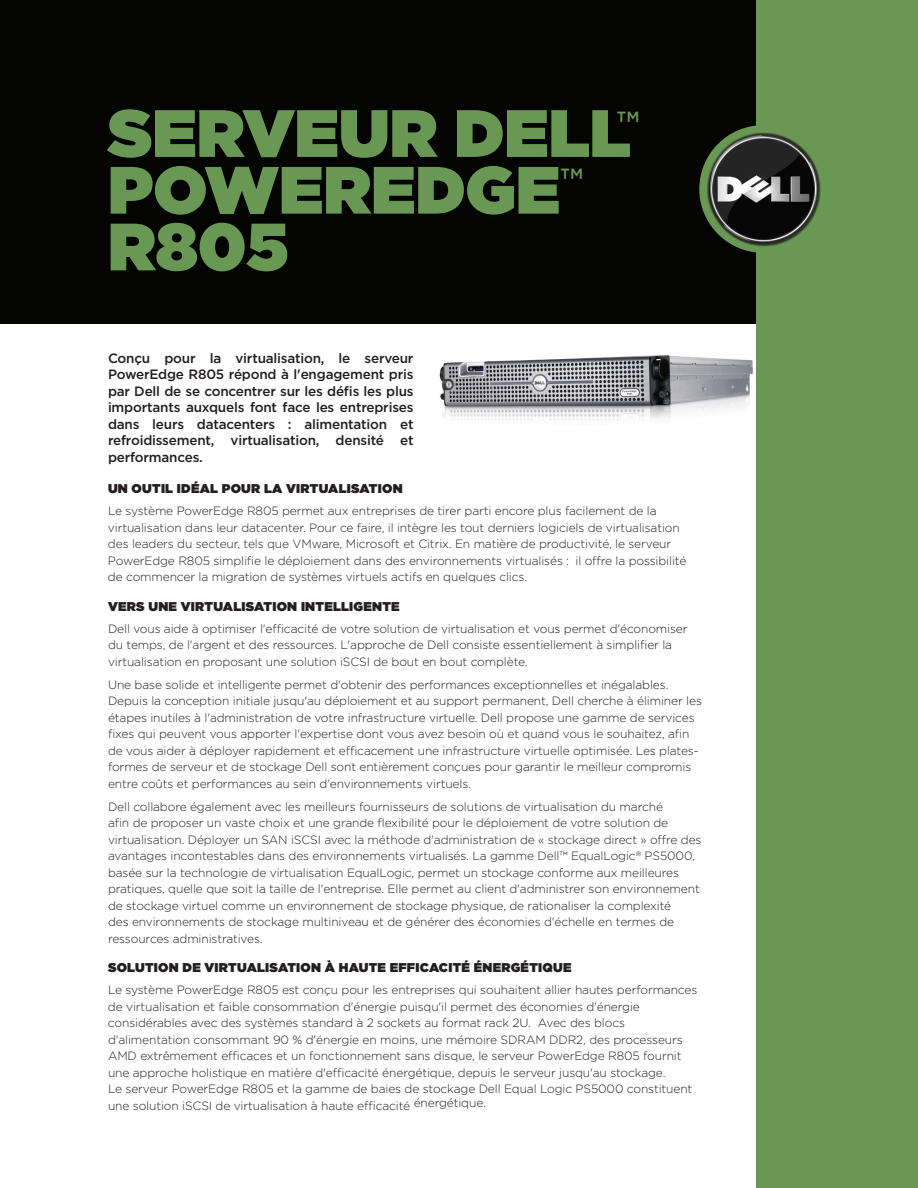
<style>
.page{position:relative;width:918px;height:1188px;background:#fff}
.page>*{position:absolute;margin:0;border:0;box-sizing:border-box;transform-origin:0 0}
.t1{font:900 66.75px/56.7px "Gotham";color:#689853}
.t2{font:500 13.5px/16.5px "Gotham";letter-spacing:-.015em;color:#231f20;text-align:justify}
.t3{font:900 12.75px "Gotham";letter-spacing:.02em;color:#231f20}
.t4{font:300 12px/16.5px "Gotham";letter-spacing:-.01em;color:#231f20}
.s1{font-size:13.5px}
</style>
<div class="page">
<img style="left:439px;top:355px;width:314px;height:66px">
<div style="left:0;top:0;width:756px;height:324px;background:#040503"></div>
<div style="left:756px;top:0;width:162px;height:1188px;background:#689853"></div>
<div style="left:699px;top:125px;width:128px;height:128px;background:#689853;border-radius:50%"></div>
<div style="left:706px;top:132px;width:176px;height:176px;background:#231f20;opacity:.65"></div>
<div style="left:706px;top:132px;width:121px;height:121px;background:#231f20;opacity:.65"></div>
<img style="left:709px;top:135px;width:108px;height:108px;border-radius:54px">
<h1 class="t1" style="left:108px;top:103px;width:533px">SERVEUR DELL<sup>™<br></sup>POWEREDGE<sup>™<br></sup>R805</h1>
<p class="t2" style="left:108px;top:350px;width:307px">Conçu pour la virtualisation, le serveur PowerEdge R805 répond à l'engagement pris par Dell de se concentrer sur les défis les plus importants auxquels font face les entreprises dans leurs datacenters : alimentation et refroidissement, virtualisation, densité et performances.</p>
<p class="t3" style="left:108px;top:481px;width:296px">UN OUTIL IDÉAL POUR LA VIRTUALISATION</p>
<p class="t4" style="left:108px;top:502px;width:580px">Le système PowerEdge R805 permet aux entreprises de tirer parti encore plus facilement de la virtualisation dans leur datacenter. Pour ce faire, il intègre les tout derniers logiciels de virtualisation des leaders du secteur, tels que VMware, Microsoft et Citrix. En matière de productivité, le serveur PowerEdge R805 simplifie le déploiement dans des environnements virtualisés : il offre la possibilité de commencer la migration de systèmes virtuels actifs en quelques clics.</p>
<p class="t3" style="left:108px;top:599px;width:293px">VERS UNE VIRTUALISATION INTELLIGENTE</p>
<p class="t4" style="left:108px;top:620px;width:581px">Dell vous aide à optimiser l'efficacité de votre solution de virtualisation et vous permet d'économiser du temps, de l'argent et des ressources. L'approche de Dell consiste essentiellement à simplifier la virtualisation en proposant une solution iSCSI de bout en bout complète.</p>
<p class="t4" style="left:108px;top:676px;width:595px">Une base solide et intelligente permet d'obtenir des performances exceptionnelles et inégalables.<br>Depuis la conception initiale jusqu'au déploiement et au support permanent, Dell cherche à éliminer les étapes inutiles à l'administration de votre infrastructure virtuelle. Dell propose une gamme de services fixes qui peuvent vous apporter l'expertise dont vous avez besoin où et quand vous le souhaitez, afin de vous aider à déployer rapidement et efficacement une infrastructure virtuelle optimisée. Les plates&shy;formes de serveur et de stockage Dell sont entièrement conçues pour garantir le meilleur compromis entre coûts et performances au sein d'environnements virtuels.</p>
<p class="t4" style="left:108px;top:798px;width:595px">Dell collabore également avec les meilleurs fournisseurs de solutions de virtualisation du marché<br>afin de proposer un vaste choix et une grande flexibilité pour le déploiement de votre solution de virtualisation. Déployer un SAN iSCSI avec la méthode d'administration de « stockage direct » offre des avantages incontestables dans des environnements virtualisés. La gamme Dell™ EqualLogic<span class="s1">®</span> PS5000, basée sur la technologie de virtualisation EqualLogic, permet un stockage conforme aux meilleures pratiques, quelle que soit la taille de l'entreprise. Elle permet au client d'administrer son environnement de stockage virtuel comme un environnement de stockage physique, de rationaliser la complexité<br>des environnements de stockage multiniveau et de générer des économies d'échelle en termes de ressources administratives.</p>
<p class="t3" style="left:108px;top:961px;width:465px">SOLUTION DE VIRTUALISATION À HAUTE EFFICACITÉ ÉNERGÉTIQUE</p>
<p class="t4" style="left:108px;top:982px;width:591px">Le système PowerEdge R805 est conçu pour les entreprises qui souhaitent allier hautes performances de virtualisation et faible consommation d'énergie puisqu'il permet des économies d'énergie considérables avec des systèmes standard à 2 sockets au format rack 2U. Avec des blocs d'alimentation consommant 90 % d'énergie en moins, une mémoire SDRAM DDR2, des processeurs AMD extrêmement efficaces et un fonctionnement sans disque, le serveur PowerEdge R805 fournit une approche holistique en matière d'efficacité énergétique, depuis le serveur jusqu'au stockage.<br>Le serveur PowerEdge R805 et la gamme de baies de stockage Dell Equal Logic PS5000 constituent une solution iSCSI de virtualisation à haute efficacité énergétique.</p>
</div>
